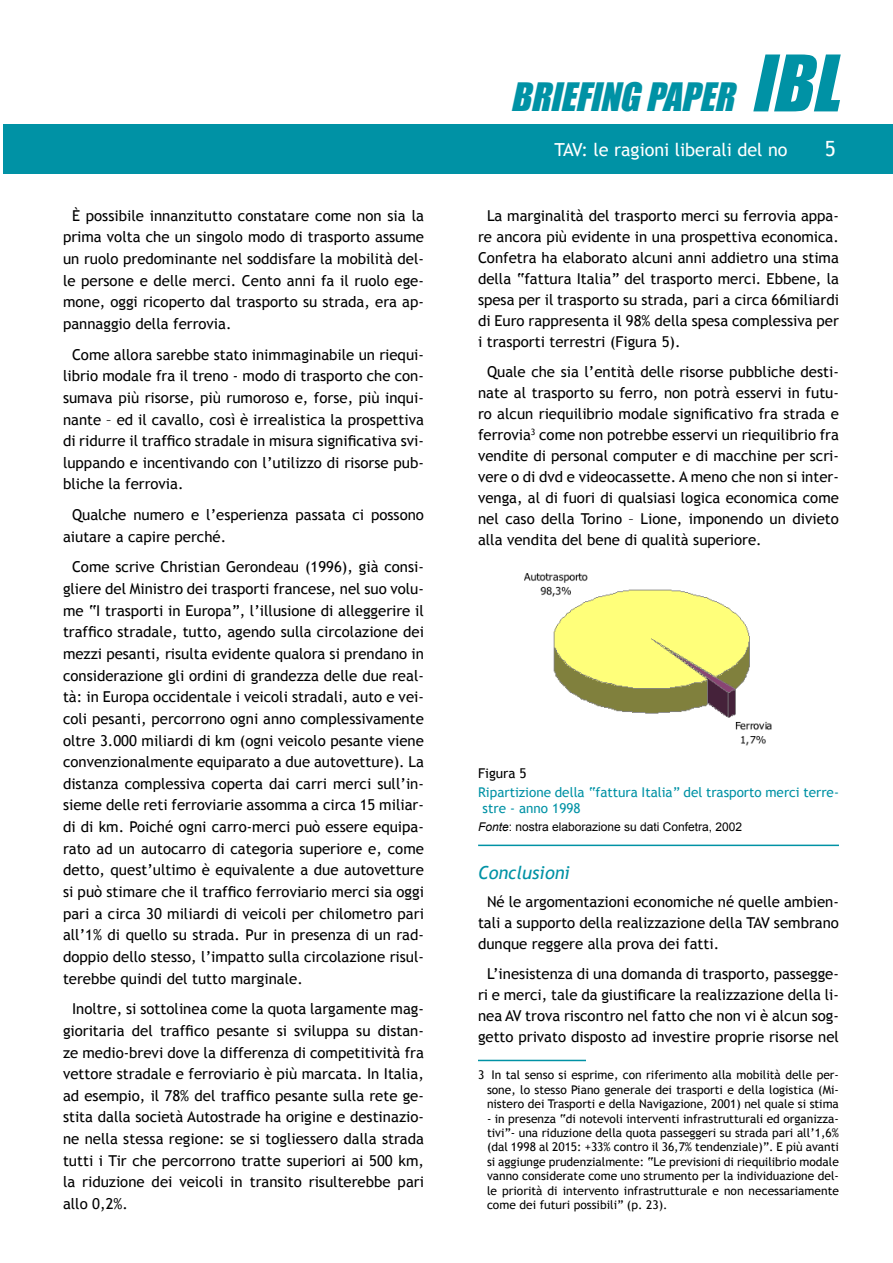
<style>
.page{position:relative;width:893px;height:1263px;background:#fff}
.page>*{position:absolute;margin:0;border:0;box-sizing:border-box;transform-origin:0 0}
.t1{font:italic 36px "Impact";color:#0092a5}
.t2{font:18px "Trebuchet MS";color:#fff}
.t3{font:italic 18px "Trebuchet MS";color:#0092a5}
.t4{font:15px/21.6px "Trebuchet MS";color:#000;text-align:justify}
.t5{font:13.5px/16.2px "Trebuchet MS";color:#0092a5}
.t6{font:13.5px "Trebuchet MS";color:#000}
.t7{font:12px/14.4px "Trebuchet MS";color:#000;text-align:center}
.t8{font:12px "Arial";color:#000}
.s1{font-size:72px}
.s2{font-style:italic}
</style>
<div class="page">
<hr style="left:0;top:124px;width:1px;height:49px;background:#0092a5">
<div style="left:4px;top:124px;width:889px;height:49px;background:#0092a5"></div>
<hr style="left:478px;top:1060px;width:108px;height:1px;background:#0092a5">
<img style="left:524px;top:573px;width:248px;height:173px">
<hr style="left:478px;top:844px;width:361px;height:2px;background:#0092a5">
<p class="t4" style="left:63px;top:205px;width:362px;text-indent:9px">È possibile innanzitutto constatare come non sia la prima volta che un singolo modo di trasporto assume un ruolo predominante nel soddisfare la mobilità del&shy;le persone e delle merci. Cento anni fa il ruolo ege&shy;mone, oggi ricoperto dal trasporto su strada, era ap&shy;pannaggio della ferrovia.</p>
<p class="t4" style="left:63px;top:344px;width:362px;text-indent:9px">Come allora sarebbe stato inimmaginabile un riequi&shy;librio modale fra il treno - modo di trasporto che con&shy;sumava più risorse, più rumoroso e, forse, più inqui&shy;nante – ed il cavallo, così è irrealistica la prospettiva di ridurre il traffico stradale in misura significativa svi&shy;luppando e incentivando con l’utilizzo di risorse pub&shy;bliche la ferrovia.</p>
<p class="t4" style="left:63px;top:504px;width:362px;text-indent:9px">Qualche numero e l’esperienza passata ci possono aiutare a capire perché.</p>
<p class="t4" style="left:63px;top:556px;width:362px;text-indent:9px">Come scrive Christian Gerondeau (1996), già consi&shy;gliere del Ministro dei trasporti francese, nel suo volu&shy;me “I trasporti in Europa”, l’illusione di alleggerire il traffico stradale, tutto, agendo sulla circolazione dei mezzi pesanti, risulta evidente qualora si prendano in considerazione gli ordini di grandezza delle due real&shy;tà: in Europa occidentale i veicoli stradali, auto e vei&shy;coli pesanti, percorrono ogni anno complessivamente oltre 3.000 miliardi di km (ogni veicolo pesante viene convenzionalmente equiparato a due autovetture). La distanza complessiva coperta dai carri merci sull’in&shy;sieme delle reti ferroviarie assomma a circa 15 miliar&shy;di di km. Poiché ogni carro-merci può essere equipa&shy;rato ad un autocarro di categoria superiore e, come detto, quest’ultimo è equivalente a due autovetture si può stimare che il traffico ferroviario merci sia oggi pari a circa 30 miliardi di veicoli per chilometro pari all’1% di quello su strada. Pur in presenza di un rad&shy;doppio dello stesso, l’impatto sulla circolazione risul&shy;terebbe quindi del tutto marginale.</p>
<p class="t4" style="left:63px;top:998px;width:362px;text-indent:9px">Inoltre, si sottolinea come la quota largamente mag&shy;gioritaria del traffico pesante si sviluppa su distan&shy;ze medio-brevi dove la differenza di competitività fra vettore stradale e ferroviario è più marcata. In Italia, ad esempio, il 78% del traffico pesante sulla rete ge&shy;stita dalla società Autostrade ha origine e destinazio&shy;ne nella stessa regione: se si togliessero dalla strada tutti i Tir che percorrono tratte superiori ai 500 km, la riduzione dei veicoli in transito risulterebbe pari allo 0,2%.</p>
<h1 class="t1" style="left:510px;top:75px;width:348px">BRIEFING PAPER <span class="s1">IBL</span></h1>
<p class="t2" style="left:554px;top:139px;width:235px">TAV: le ragioni liberali del no</p>
<p class="t4" style="left:478px;top:205px;width:362px;line-height:21px;text-indent:9px">La marginalità del trasporto merci su ferrovia appa&shy;re ancora più evidente in una prospettiva economica.<br>Confetra ha elaborato alcuni anni addietro una stima della “fattura Italia” del trasporto merci. Ebbene, la spesa per il trasporto su strada, pari a circa 66miliardi di Euro rappresenta il 98% della spesa complessiva per i trasporti terrestri (Figura 5).</p>
<p class="t4" style="left:478px;top:361px;width:362px;line-height:21px;text-indent:9px">Quale che sia l’entità delle risorse pubbliche desti&shy;nate al trasporto su ferro, non potrà esservi in futu&shy;ro alcun riequilibrio modale significativo fra strada e ferrovia come non potrebbe esservi un riequilibrio fra vendite di personal computer e di macchine per scri&shy;vere o di dvd e videocassette. A meno che non si inter&shy;venga, al di fuori di qualsiasi logica economica come nel caso della Torino – Lione, imponendo un divieto alla vendita del bene di qualità superiore.</p>
<p class="t6" style="left:478px;top:765px;width:50px">Figura 5</p>
<p class="t5" style="left:483px;top:784px;width:358px;text-indent:-4px">Ripartizione della “fattura Italia” del trasporto merci terre&shy;stre - anno 1998</p>
<p class="t8" style="left:478px;top:820px;width:266px"><span class="s2">Fonte</span>: nostra elaborazione su dati Confetra, 2002</p>
<p class="t3" style="left:478px;top:862px;width:94px">Conclusioni</p>
<p class="t4" style="left:478px;top:892px;width:362px;line-height:21px;text-indent:9px">Né le argomentazioni economiche né quelle ambien&shy;tali a supporto della realizzazione della TAV sembrano dunque reggere alla prova dei fatti.</p>
<p class="t4" style="left:478px;top:964px;width:362px;line-height:21px;text-align:center">L’inesistenza di una domanda di trasporto, passegge&shy;ri e merci, tale da giustificare la realizzazione della li&shy;nea AV trova riscontro nel fatto che non vi è alcun sog&shy;getto privato disposto ad investire proprie risorse nel</p>
<p class="t7" style="left:487px;top:1068px;width:353px">In tal senso si esprime, con riferimento alla mobilità delle per&shy;sone, lo stesso Piano generale dei trasporti e della logistica (Mi&shy;nistero dei Trasporti e della Navigazione, 2001) nel quale si stima</p>
<p class="t7" style="left:487px;top:1111px;width:353px;text-align:justify">- in presenza “di notevoli interventi infrastrutturali ed organizza&shy;tivi”- una riduzione della quota passeggeri su strada pari all’1,6% (dal 1998 al 2015: +33% contro il 36,7% tendenziale)”. E più avanti si aggiunge prudenzialmente: “Le previsioni di riequilibrio modale vanno considerate come uno strumento per la individuazione del&shy;le priorità di intervento infrastrutturale e non necessariamente come dei futuri possibili” (p. 23).</p>
</div>
